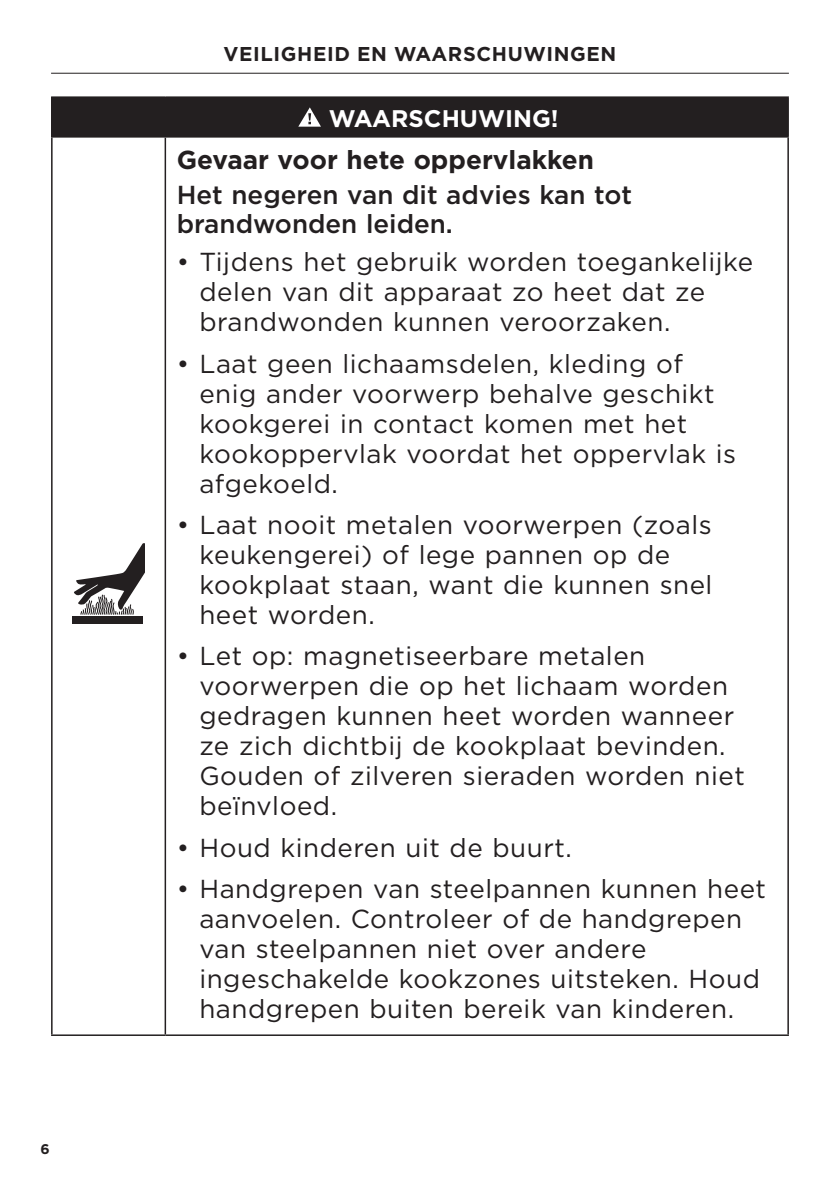
<style>
.page{position:relative;width:840px;height:1191px;background:#fff}
.page>*{position:absolute;margin:0;border:0;box-sizing:border-box;transform-origin:0 0}
.t1{font:26px/30px "Gotham";letter-spacing:.02em;color:#231f20}
.t2{font:500 26px/29px "Gotham";color:#231f20}
.t3{font:700 26px "Gotham";color:#231f20}
.t4{font:700 24px "Gotham";color:#fff}
.t5{font:700 20px "Gotham";letter-spacing:.03em;color:#231f20}
.t6{font:700 14px "Gotham";color:#231f20}
</style>
<div class="page">
<hr style="left:51px;top:73px;width:737px;height:1px;background:#231f20">
<div style="left:52px;top:97px;width:735px;height:40px;background:#231f20"></div>
<hr style="left:787px;top:98px;width:1px;height:38px;background:#231f20">
<hr style="left:51px;top:138px;width:2px;height:896px;background:#231f20">
<hr style="left:164px;top:138px;width:2px;height:896px;background:#231f20">
<hr style="left:787px;top:138px;width:1px;height:896px;background:#231f20">
<hr style="left:51px;top:1034px;width:114px;height:2px;background:#231f20">
<hr style="left:165px;top:1034px;width:623px;height:2px;background:#231f20">
<hr style="left:51px;top:98px;width:2px;height:38px;background:#231f20">
<hr style="left:51px;top:136px;width:114px;height:2px;background:#231f20">
<hr style="left:165px;top:136px;width:623px;height:2px;background:#231f20">
<hr style="left:51px;top:96px;width:114px;height:2px;background:#231f20">
<hr style="left:165px;top:96px;width:623px;height:2px;background:#231f20">
<svg style="left:298px;top:107px;width:23px;height:20px"></svg>
<div style="left:73px;top:615px;width:70px;height:8px;background:#231f20"></div>
<svg style="left:73px;top:543px;width:71px;height:73px"></svg>
<p class="t6" style="left:41px;top:1139px;width:11px">6</p>
<p class="t5" style="left:223px;top:41px;width:394px">VEILIGHEID EN WAARSCHUWINGEN</p>
<p class="t4" style="left:329px;top:102px;width:231px">WAARSCHUWING!</p>
<p class="t3" style="left:176px;top:143px;width:418px">Gevaar voor hete oppervlakken</p>
<p class="t2" style="left:176px;top:180px;width:457px">Het negeren van dit advies kan tot brandwonden leiden.</p>
<p class="t1" style="left:199px;top:246px;width:555px;text-indent:-23px">• Tijdens het gebruik worden toegankelijke delen van dit apparaat zo heet dat ze brandwonden kunnen veroorzaken.</p>
<p class="t1" style="left:199px;top:348px;width:538px;text-indent:-23px">• Laat geen lichaamsdelen, kleding of enig ander voorwerp behalve geschikt kookgerei in contact komen met het kookoppervlak voordat het oppervlak is afgekoeld.</p>
<p class="t1" style="left:199px;top:509px;width:514px;text-indent:-23px">• Laat nooit metalen voorwerpen (zoals keukengerei) of lege pannen op de kookplaat staan, want die kunnen snel heet worden.</p>
<p class="t1" style="left:199px;top:640px;width:546px;text-indent:-23px">• Let op: magnetiseerbare metalen voorwerpen die op het lichaam worden gedragen kunnen heet worden wanneer ze zich dichtbij de kookplaat bevinden.<br>Gouden of zilveren sieraden worden niet beïnvloed.</p>
<p class="t1" style="left:176px;top:832px;width:396px">• Houd kinderen uit de buurt.</p>
<p class="t1" style="left:199px;top:873px;width:568px;text-indent:-23px">• Handgrepen van steelpannen kunnen heet aanvoelen. Controleer of de handgrepen van steelpannen niet over andere ingeschakelde kookzones uitsteken. Houd handgrepen buiten bereik van kinderen.</p>
</div>
